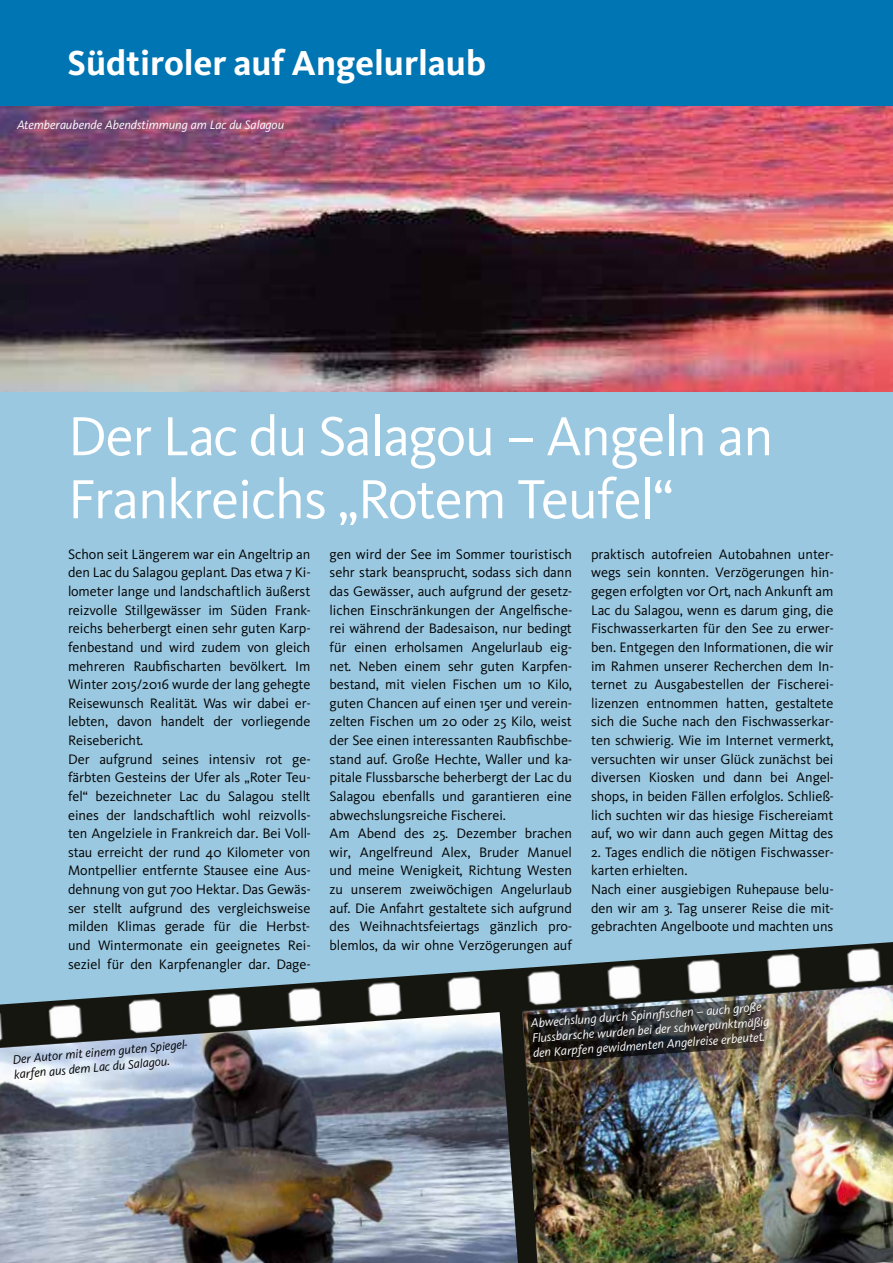
<style>
.page{position:relative;width:893px;height:1263px;background:#9ac8e0}
.page>*{position:absolute;margin:0;border:0;box-sizing:border-box;transform-origin:0 0}
.t1{font:57px/63px "Kievit";letter-spacing:-.02em;color:#fff}
.t2{font:700 36px "Kievit";color:#fff}
.t3{font:14.25px/18.6px "Kievit";color:#000}
.t4{font:italic 12.75px/15px "Kievit";color:#fff}
.t5{font:italic 12.75px/15px "Kievit";color:#000}
</style>
<div class="page">
<div style="left:0;top:0;width:893px;height:106px;background:#0075b3"></div>
<img style="left:0;top:106px;width:893px;height:285px">
<img style="left:0;top:942px;width:893px;height:321px">
<img style="left:523px;top:985px;width:370px;height:278px">
<img style="left:0;top:1012px;width:518px;height:251px">
<img style="left:527px;top:997px;width:252px;height:66px">
<h2 class="t2" style="left:67px;top:41px;width:420px">Südtiroler auf Angelurlaub</h2>
<p class="t4" style="left:17px;top:118px;width:269px">Atemberaubende Abendstimmung am Lac du Salagou</p>
<h1 class="t1" style="left:68px;top:405px;width:707px">Der Lac du Salagou – Angeln an<br>Frankreichs „Rotem Teufel“</h1>
<p class="t3" style="left:330px;top:545px;width:244px">gen wird der See im Sommer touristisch sehr stark beansprucht, sodass sich dann das Gewässer, auch aufgrund der gesetz&shy;lichen Einschränkungen der Angelfische&shy;rei während der Badesaison, nur bedingt für einen erholsamen Angelurlaub eig&shy;net. Neben einem sehr guten Karpfen&shy;bestand, mit vielen Fischen um 10 Kilo, guten Chancen auf einen 15er und verein&shy;zelten Fischen um 20 oder 25 Kilo, weist der See einen interessanten Raubfischbe&shy;stand auf. Große Hechte, Waller und ka&shy;pitale Flussbarsche beherbergt der Lac du Salagou ebenfalls und garantieren eine abwechslungsreiche Fischerei.<br>Am Abend des 25. Dezember brachen wir, Angelfreund Alex, Bruder Manuel und meine Wenigkeit, Richtung Westen zu unserem zweiwöchigen Angelurlaub auf. Die Anfahrt gestaltete sich aufgrund des Weihnachtsfeiertags gänzlich pro&shy;blemlos, da wir ohne Verzögerungen auf</p>
<p class="t3" style="left:591px;top:545px;width:244px;text-align:justify">praktisch autofreien Autobahnen unter&shy;wegs sein konnten. Verzögerungen hin&shy;gegen erfolgten vor Ort, nach Ankunft am Lac du Salagou, wenn es darum ging, die Fischwasserkarten für den See zu erwer&shy;ben. Entgegen den Informationen, die wir im Rahmen unserer Recherchen dem In&shy;ternet zu Ausgabestellen der Fischerei&shy;lizenzen entnommen hatten, gestaltete sich die Suche nach den Fischwasserkar&shy;ten schwierig. Wie im Internet vermerkt, versuchten wir unser Glück zunächst bei diversen Kiosken und dann bei Angel&shy;shops, in beiden Fällen erfolglos. Schließ&shy;lich suchten wir das hiesige Fischereiamt auf, wo wir dann auch gegen Mittag des</p>
<p class="t3" style="left:68px;top:545px;width:244px">Schon seit Längerem war ein Angeltrip an den Lac du Salagou geplant. Das etwa 7 Ki&shy;lometer lange und landschaftlich äußerst reizvolle Stillgewässer im Süden Frank&shy;reichs beherbergt einen sehr guten Karp&shy;fenbestand und wird zudem von gleich mehreren Raubfischarten bevölkert. Im Winter 2015/2016 wurde der lang gehegte Reisewunsch Realität. Was wir dabei er&shy;lebten, davon handelt der vorliegende Reisebericht.<br>Der aufgrund seines intensiv rot ge&shy;färbten Gesteins der Ufer als „Roter Teu&shy;fel“ bezeichneter Lac du Salagou stellt eines der landschaftlich wohl reizvolls&shy;ten Angelziele in Frankreich dar. Bei Voll&shy;stau erreicht der rund 40 Kilometer von Montpellier entfernte Stausee eine Aus&shy;dehnung von gut 700 Hektar. Das Gewäs&shy;ser stellt aufgrund des vergleichsweise milden Klimas gerade für die Herbst&shy;und Wintermonate ein geeignetes Rei&shy;seziel für den Karpfenangler dar. Dage-</p>
<p class="t3" style="left:591px;top:843px;width:244px">2. Tages endlich die nötigen Fischwasser&shy;karten erhielten.<br>Nach einer ausgiebigen Ruhepause belu&shy;den wir am 3. Tag unserer Reise die mit&shy;gebrachten Angelboote und machten uns</p>
<p class="t5" style="left:12px;top:1052px;width:180px;rotate:-5deg">Der Autor mit einem guten Spiegel&shy;karfen aus dem Lac du Salagou.</p>
<p class="t4" style="left:530px;top:1015px;width:239px;rotate:-4deg">Abwechslung durch Spinnfi schen – auch große<br>Flussbarsche wurden bei der schwerpunktmäßig den Karpfen gewidmenten Angelreise erbeutet.</p>
</div>
